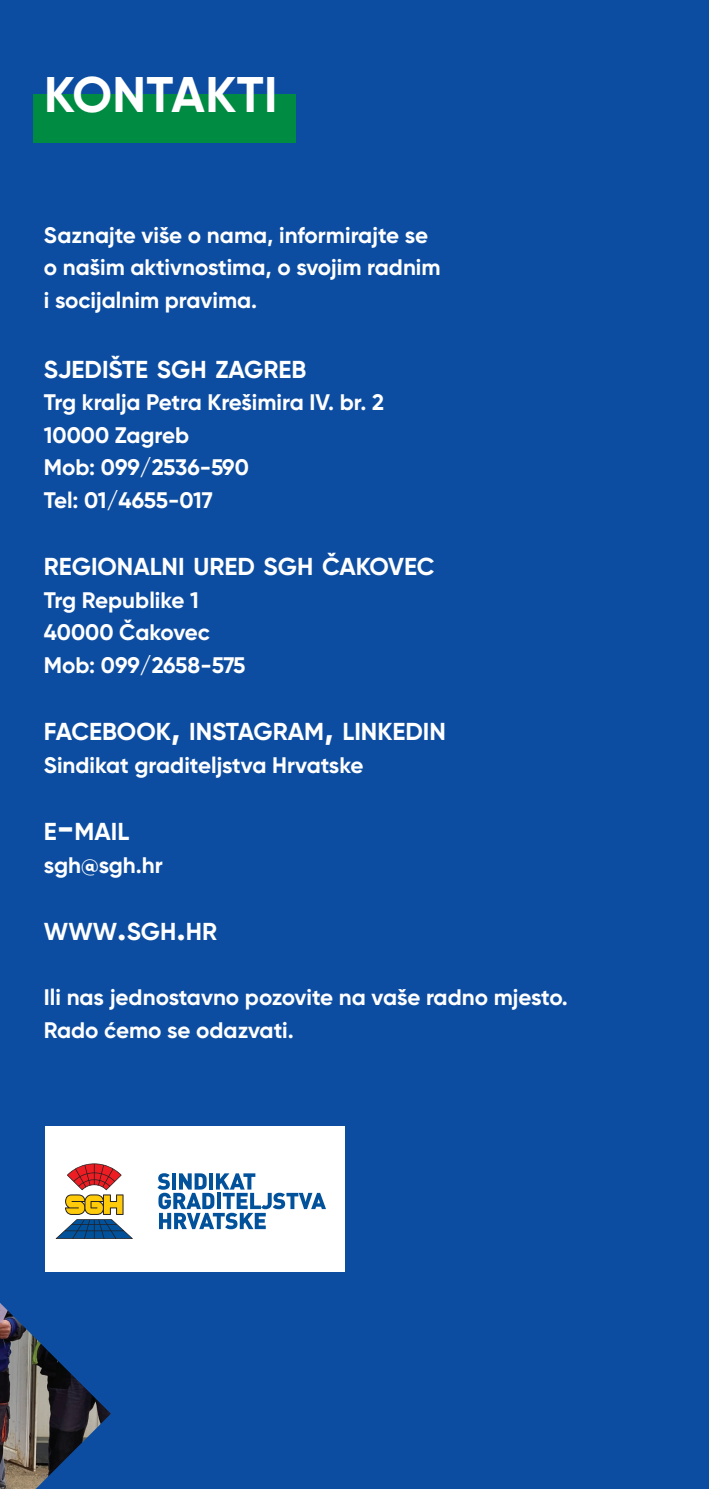
<style>
.page{position:relative;width:709px;height:1489px;background:#fff}
.page>*{position:absolute;margin:0;border:0;box-sizing:border-box;transform-origin:0 0}
.t1{font:700 50px "Gilroy";letter-spacing:.01em;color:#fff}
.t2{font:700 24.5px "Gilroy";color:#fff}
.t3{font:700 22.5px/32.5px "Gilroy";color:#fff}
.s1{font-size:35px}
</style>
<div class="page">
<div style="left:0;top:0;width:709px;height:1488px;background:#0d4da1"></div>
<div style="left:33px;top:94px;width:263px;height:48px;background:#008b43"></div>
<img style="left:0;top:1303px;width:111px;height:185px">
<div style="left:45px;top:1125px;width:299px;height:146px;background:#fff"></div>
<svg style="left:56px;top:1163px;width:76px;height:75px"></svg>
<svg style="left:157px;top:1173px;width:169px;height:56px"></svg>
<h1 class="t1" style="left:44px;top:63px;width:235px">KONTAKTI</h1>
<p class="t3" style="left:44px;top:219px;width:398px">Saznajte više o nama, informirajte se o našim aktivnostima, o svojim radnim i socijalnim pravima.</p>
<p class="t2" style="left:44px;top:354px;width:264px">SJEDIŠTE SGH ZAGREB</p>
<p class="t3" style="left:44px;top:386px;width:341px">Trg kralja Petra Krešimira IV. br. 2<br>10000 Zagreb<br>Mob: 099/2536-590<br>Tel: 01/4655-017</p>
<p class="t2" style="left:44px;top:551px;width:392px">REGIONALNI URED SGH ČAKOVEC</p>
<p class="t3" style="left:44px;top:583px;width:203px">Trg Republike 1<br>40000 Čakovec<br>Mob: 099/2658-575</p>
<p class="t2" style="left:44px;top:716px;width:403px">FACEBOOK<span class="s1">,</span> INSTAGRAM<span class="s1">,</span> LINKEDIN</p>
<p class="t3" style="left:44px;top:748px;width:321px">Sindikat graditeljstva Hrvatske</p>
<p class="t2" style="left:44px;top:816px;width:87px">E<span class="s1">-</span>MAIL</p>
<p class="t3" style="left:44px;top:848px;width:120px">sgh@sgh.hr</p>
<p class="t2" style="left:44px;top:916px;width:175px">WWW<span class="s1">.</span>SGH<span class="s1">.</span>HR</p>
<p class="t3" style="left:44px;top:980px;width:525px">Ili nas jednostavno pozovite na vaše radno mjesto.<br>Rado ćemo se odazvati.</p>
</div>
